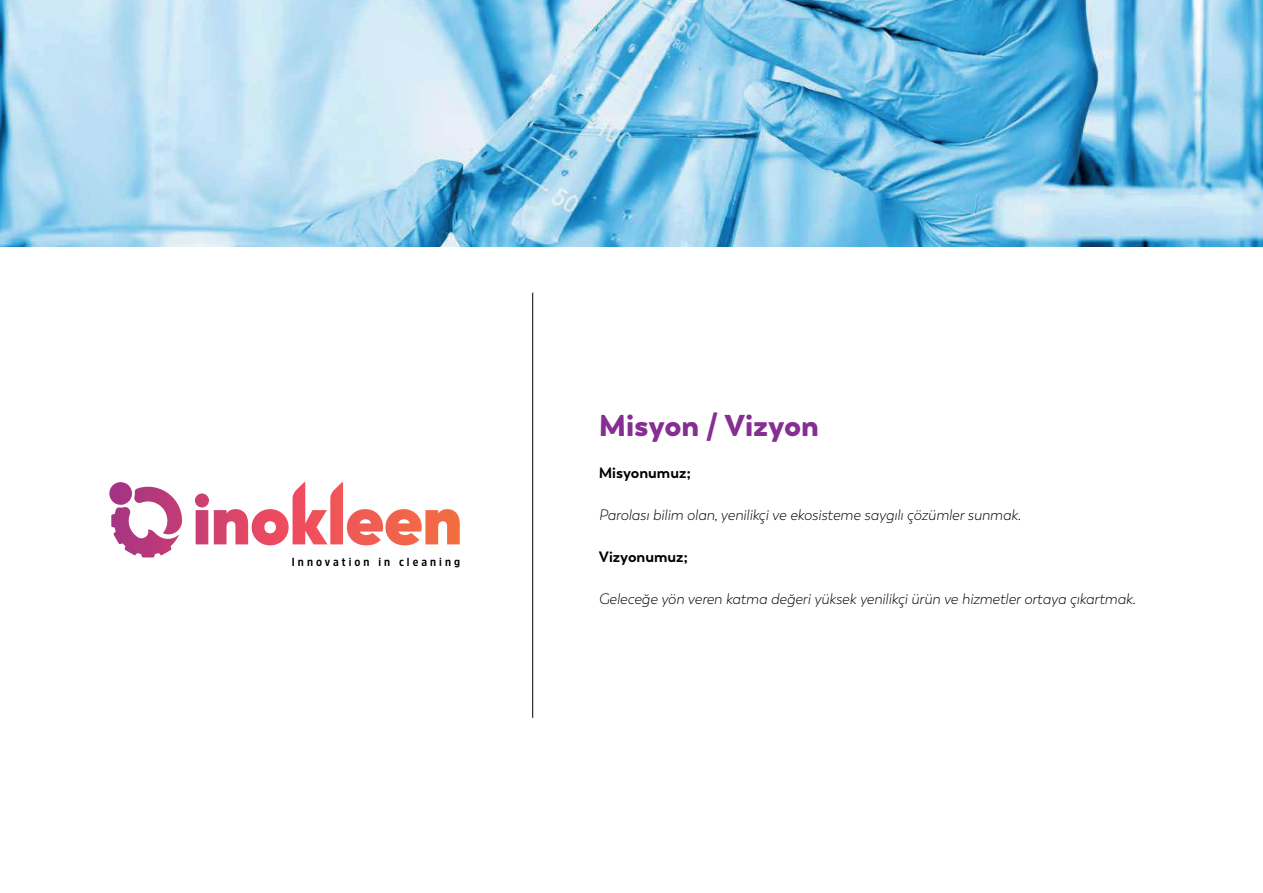
<style>
.page{position:relative;width:1263px;height:893px;background:#fff}
.page>*{position:absolute;margin:0;border:0;box-sizing:border-box;transform-origin:0 0}
.t1{font:900 30px "Boston";color:#852f92}
.t2{font:italic 300 15px "Boston";color:#000001}
.t3{font:700 15px "Boston";color:#000001}
.t4{font:700 11.7px "Amsi Pro Narw";letter-spacing:.26em;color:#000}
</style>
<div class="page">
<hr style="left:1262px;top:0;width:1px;height:893px;background:#1d6783">
<img style="left:0;top:0;width:1263px;height:246px">
<hr style="left:532px;top:293px;width:1px;height:425px;background:#000001">
<svg style="left:109px;top:482px;width:73px;height:75px"></svg>
<svg style="left:195px;top:482px;width:265px;height:63px"></svg>
<p class="t4" style="left:292px;top:554px;width:170px">Innovation in cleaning</p>
<h1 class="t1" style="left:599px;top:406px;width:222px">Misyon / Vizyon</h1>
<p class="t3" style="left:599px;top:464px;width:94px">Misyonumuz;</p>
<p class="t2" style="left:599px;top:506px;width:424px">Parolası bilim olan, yenilikçi ve ekosisteme saygılı çözümler sunmak.</p>
<p class="t3" style="left:599px;top:548px;width:91px">Vizyonumuz;</p>
<p class="t2" style="left:599px;top:590px;width:538px">Geleceğe yön veren katma değeri yüksek yenilikçi ürün ve hizmetler ortaya çıkartmak.</p>
</div>
